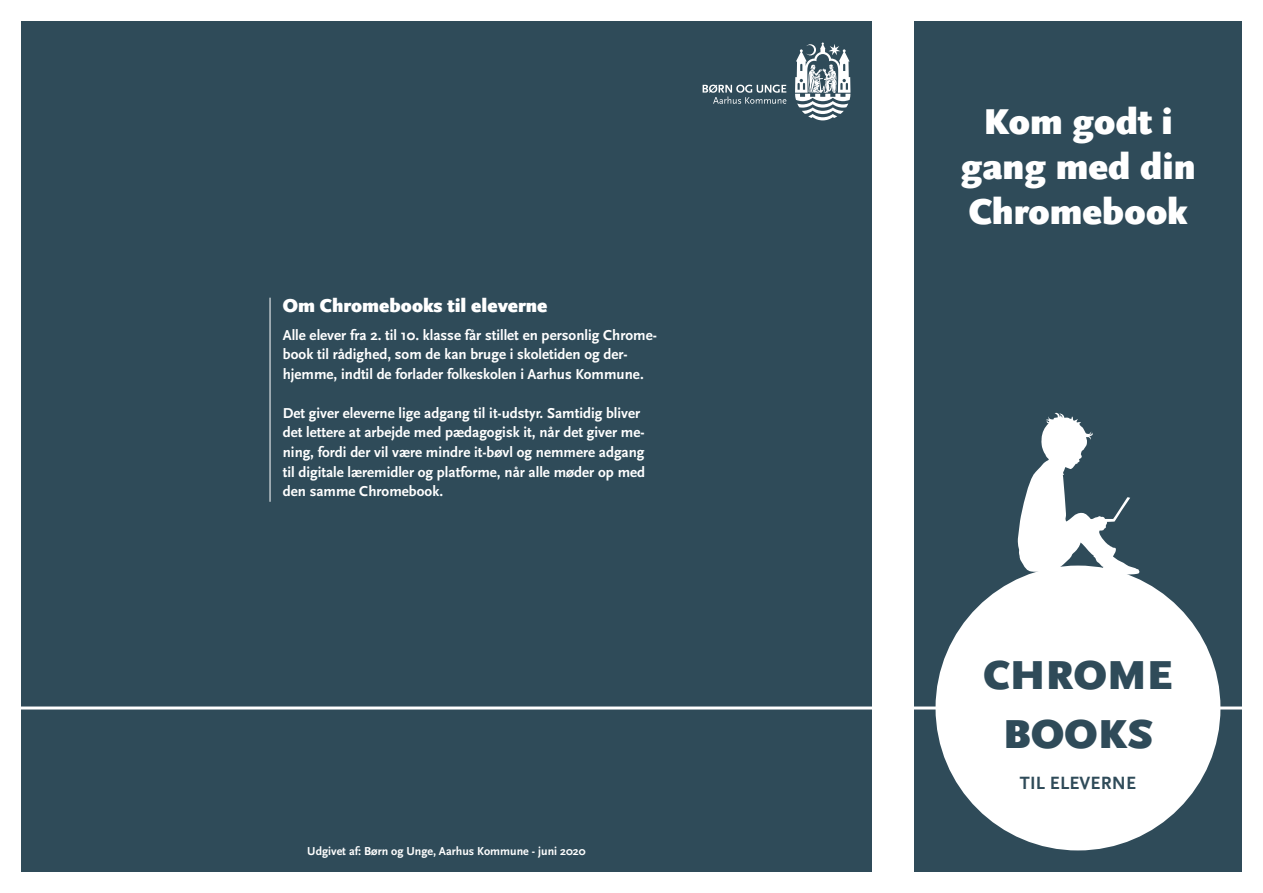
<style>
.page{position:relative;width:1263px;height:893px;background:#fff}
.page>*{position:absolute;margin:0;border:0;box-sizing:border-box;transform-origin:0 0}
.t1{font:900 42.15px/59.1px "Scala Sans OT";letter-spacing:.01em;color:#2f4b59;text-align:center}
.t2{font:900 37.5px/45px "Scala Sans OT";color:#fff;text-align:center}
.t3{font:900 19.5px "Scala Sans OT";color:#fff}
.t4{font:700 18.6px "Scala Sans OT";letter-spacing:.01em;color:#2f4b59}
.t5{font:700 15px/19.5px "Scala Sans OT";color:#fff}
.t6{font:700 12px "Scala Sans OT";color:#fff}
</style>
<div class="page">
<div style="left:914px;top:21px;width:328px;height:851px;background:#2f4b59"></div>
<div style="left:21px;top:21px;width:851px;height:851px;background:#2f4b59"></div>
<div style="left:935px;top:566px;width:285px;height:284px;background:#fff;border-radius:50%"></div>
<svg style="left:1017px;top:413px;width:123px;height:163px"></svg>
<hr style="left:0;top:706px;width:1263px;height:3px;background:#fff">
<svg style="left:795px;top:43px;width:55px;height:77px"></svg>
<svg style="left:703px;top:85px;width:83px;height:19px"></svg>
<hr style="left:270px;top:298px;width:1px;height:204px;background:#fff">
<h3 class="t3" style="left:283px;top:294px;width:266px">Om Chromebooks til eleverne</h3>
<p class="t5" style="left:283px;top:326px;width:376px">Alle elever fra 2. til 10. klasse får stillet en personlig Chrome&shy;book til rådighed, som de kan bruge i skoletiden og der&shy;hjemme, indtil de forlader folkeskolen i Aarhus Kommune.</p>
<p class="t5" style="left:283px;top:404px;width:364px">Det giver eleverne lige adgang til it-udstyr. Samtidig bliver det lettere at arbejde med pædagogisk it, når det giver me&shy;ning, fordi der vil være mindre it-bøvl og nemmere adgang til digitale læremidler og platforme, når alle møder op med den samme Chromebook.</p>
<p class="t6" style="left:307px;top:844px;width:280px">Udgivet af: Børn og Unge, Aarhus Kommune - juni 2020</p>
<h2 class="t2" style="left:960px;top:100px;width:237px">Kom godt i gang med din<br>Chromebook</h2>
<h1 class="t1" style="left:983px;top:646px;width:191px">CHROME<br>BOOKS</h1>
<p class="t4" style="left:1020px;top:773px;width:118px">TIL ELEVERNE</p>
</div>
